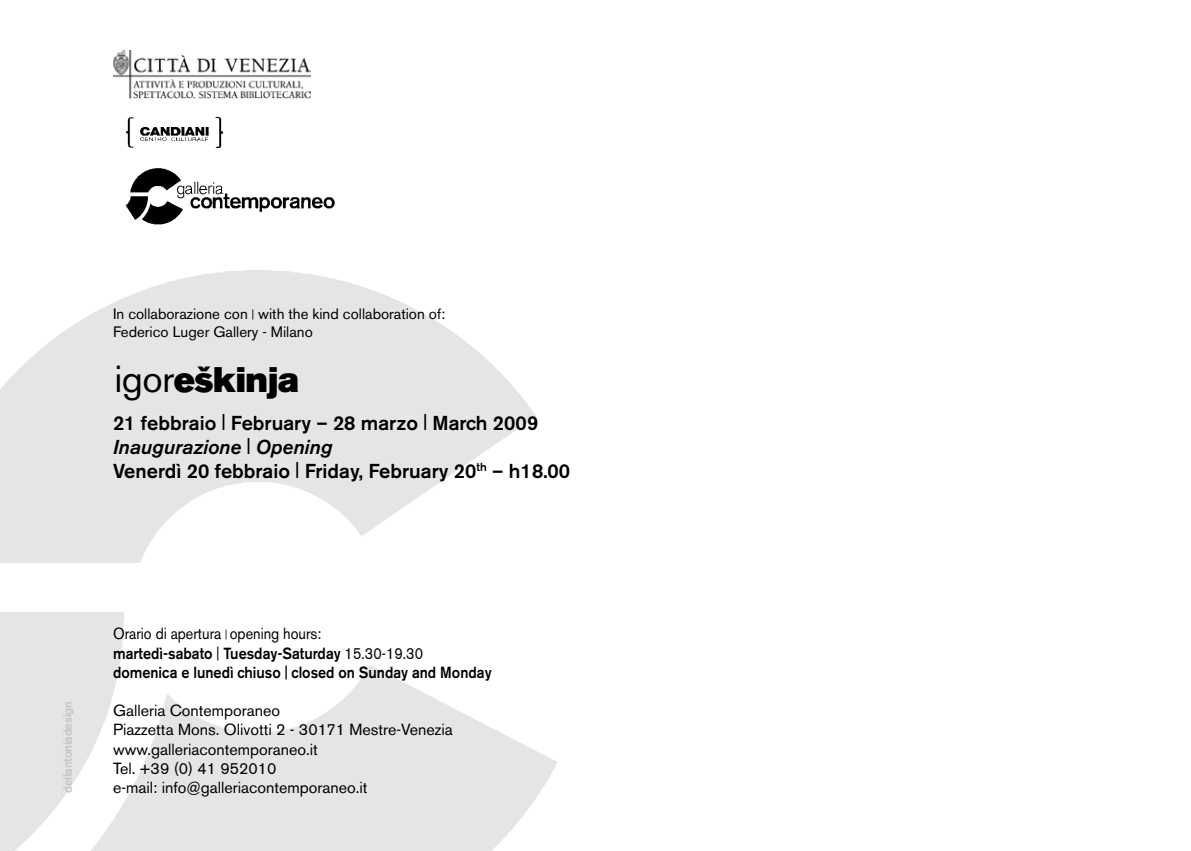
<style>
.page{position:relative;width:1191px;height:851px;background:#fff}
.page>*{position:absolute;margin:0;border:0;box-sizing:border-box;transform-origin:0 0}
.t1{font:35.2px "Akzidenz Grotesk BE Super";letter-spacing:-.01em;color:#000}
.t2{font:500 20px/24px "Akzidenz Grotesk BE";color:#000}
.t3{font:16px/19.2px "Akzidenz Grotesk BE";color:#000}
.t4{font:500 16px/19.2px "Akzidenz Grotesk BE";color:#000;scale:.9 1}
.t5{font:15px/18px "Akzidenz Grotesk BE";color:#000}
.t6{font:500 12px "Akzidenz Grotesk BE";letter-spacing:-.025em;color:#c3c5c7}
.s1{font-size:10px}
.s2{font-family:"Akzidenz Grotesk BE";font-size:37.4px}
.s3{font-style:italic}
.s4{font-weight:400}
.s5{font-weight:400;font-size:10px}
.s6{font-weight:400;font-size:14px}
.s7{font-size:14px}
</style>
<div class="page">
<img style="left:113px;top:51px;width:197px;height:47px">
<img style="left:125px;top:116px;width:99px;height:33px">
<img style="left:125px;top:168px;width:210px;height:57px">
<p class="t5" style="left:113px;top:304px;width:334px">In collaborazione con <span class="s1">|</span> with the kind collaboration of:<br>Federico Luger Gallery - Milano</p>
<h1 class="t1" style="left:114px;top:359px;width:186px"><span class="s2">igor</span>eškinja</h1>
<p class="t2" style="left:113px;top:410px;width:458px">21 febbraio <sup>|</sup> February – 28 marzo <sup>|</sup> March 2009<br><span class="s3">Inaugurazione</span> <sup>|</sup> <span class="s3">Opening<br></span>Venerdì 20 febbraio <sup>|</sup> Friday, February 20<sup>th</sup> – h18.00</p>
<p class="t6" style="left:60px;top:793px;width:93px;rotate:-90deg">dellantoniadesign</p>
<p class="t4" style="left:113px;top:624px;width:422px"><span class="s4">Orario di apertura</span> <span class="s5">|</span> <span class="s4">opening hours:<br></span>martedì-sabato <span class="s6">|</span> Tuesday-Saturday <span class="s4">15.30-19.30 </span>domenica e lunedì chiuso <span class="s7">|</span> closed on Sunday and Monday</p>
<p class="t3" style="left:113px;top:701px;width:341px">Galleria Contemporaneo<br>Piazzetta Mons. Olivotti 2 - 30171 Mestre-Venezia www.galleriacontemporaneo.it<br>Tel. +39 (0) 41 952010<br>e-mail: info@galleriacontemporaneo.it</p>
</div>
